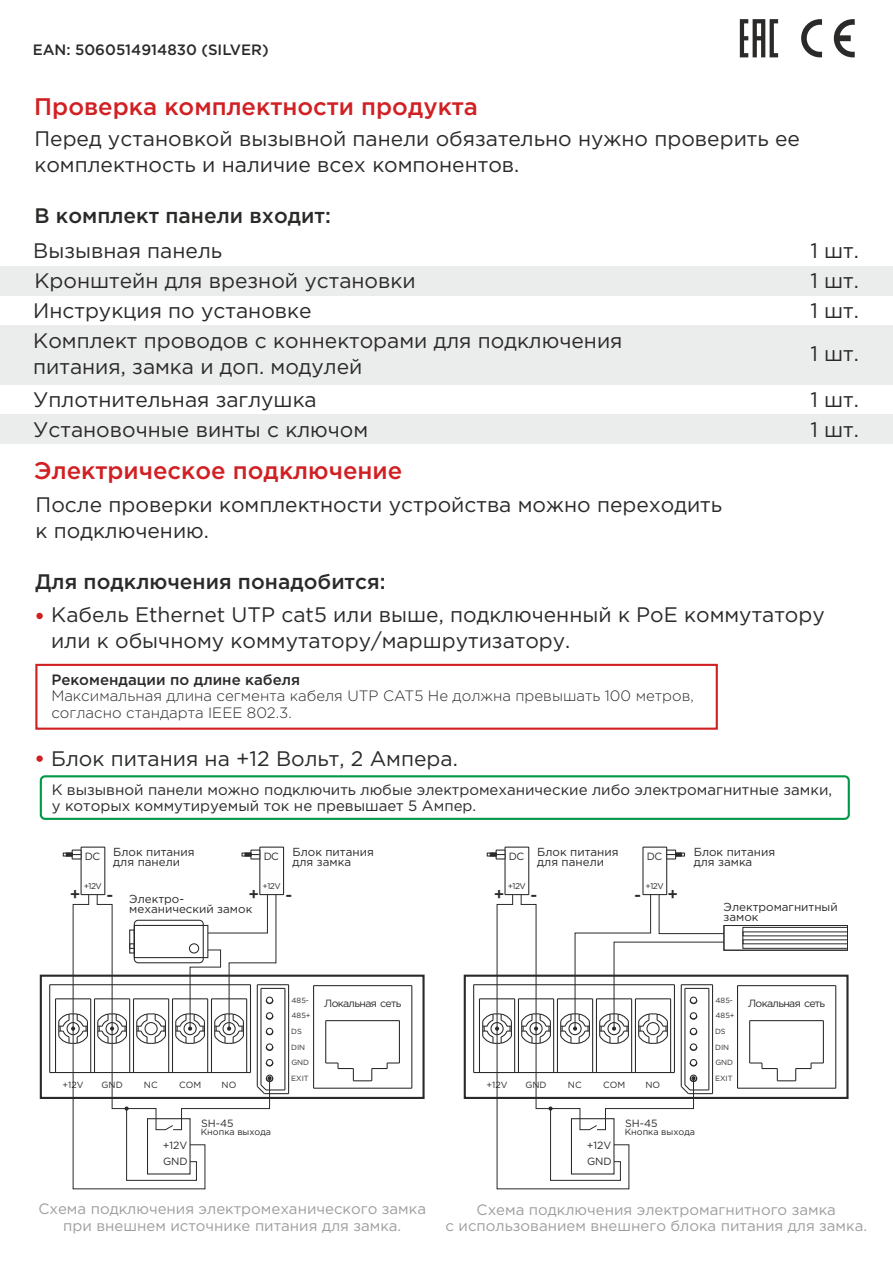
<style>
.page{position:relative;width:893px;height:1263px;background:#fff}
.page>*{position:absolute;margin:0;border:0;box-sizing:border-box;transform-origin:0 0}
.t1{font:500 24px "Gotham Pro";color:#d12023}
.t2{font:21px/25.5px "Gotham Pro";color:#2b2a29}
.t3{font:500 21px "Gotham Pro";color:#2b2a29}
.t4{font:500 16.8px "Gotham Pro";color:#2b2a29}
.t5{font:15px/16.6px "Gotham Pro";color:#9d9e9e;text-align:center}
.t6{font:15px/16.6px "Gotham Pro";color:#2b2a29}
.t7{font:300 15px/16.5px "Gotham Pro";color:#2b2a29}
.t8{font:500 15px "Gotham Pro";color:#2b2a29}
.t9{font:11.55px/10.4px "Gotham Pro";color:#2b2a29}
.t10{font:10.5px "Gotham Pro";letter-spacing:-.06em;color:#2b2a29}
.t11{font:9px "Gotham Pro";color:#2b2a29}
.t12{font:8.4px "Gotham Pro";letter-spacing:-.06em;color:#2b2a29}
.t13{font:7.5px/15.6px "Gotham Pro";color:#2b2a29}
</style>
<div class="page">
<svg style="left:801px;top:19px;width:21px;height:38px"></svg>
<svg style="left:834px;top:19px;width:21px;height:38px"></svg>
<svg style="left:740px;top:19px;width:38px;height:38px"></svg>
<div style="left:0;top:325px;width:893px;height:60px;background:#ebecec"></div>
<div style="left:0;top:266px;width:893px;height:29px;background:#ebecec"></div>
<div style="left:0;top:415px;width:893px;height:29px;background:#ebecec"></div>
<div style="left:36px;top:613px;width:7px;height:6px;background:#d12023;border-radius:50%"></div>
<div style="left:35px;top:664px;width:683px;height:66px;border:2px solid #d12023"></div>
<div style="left:36px;top:755px;width:7px;height:7px;background:#d12023;border-radius:50%"></div>
<div style="left:40px;top:775px;width:810px;height:45px;border:2px solid #009846;border-radius:4px"></div>
<hr style="left:314px;top:1088px;width:98px;height:1px;background:#2b2a29">
<hr style="left:50px;top:1072px;width:200px;height:1px;background:#2b2a29">
<hr style="left:326px;top:1020px;width:73px;height:1px;background:#2b2a29">
<hr style="left:56px;top:998px;width:35px;height:1px;background:#2b2a29">
<hr style="left:314px;top:985px;width:98px;height:1px;background:#2b2a29">
<hr style="left:50px;top:984px;width:200px;height:1px;background:#2b2a29">
<hr style="left:49px;top:985px;width:1px;height:87px;background:#2b2a29">
<hr style="left:55px;top:999px;width:1px;height:73px;background:#2b2a29">
<hr style="left:313px;top:986px;width:1px;height:102px;background:#2b2a29">
<hr style="left:325px;top:1021px;width:1px;height:42px;background:#2b2a29">
<svg style="left:326px;top:1062px;width:73px;height:19px"></svg>
<hr style="left:399px;top:1021px;width:1px;height:42px;background:#2b2a29">
<hr style="left:411px;top:986px;width:1px;height:102px;background:#2b2a29">
<div style="left:40px;top:974px;width:385px;height:125px;border:2px solid #2b2a29"></div>
<div style="left:81px;top:846px;width:24px;height:49px;background:#fefefe;border:1px solid #2b2a29"></div>
<div style="left:72px;top:849px;width:10px;height:10px;background:#fefefe;border:1px solid #2b2a29"></div>
<svg style="left:66px;top:852px;width:15px;height:4px"></svg>
<div style="left:504px;top:846px;width:25px;height:49px;background:#fefefe;border:1px solid #2b2a29"></div>
<div style="left:496px;top:849px;width:10px;height:10px;background:#fefefe;border:1px solid #2b2a29"></div>
<svg style="left:490px;top:852px;width:15px;height:4px"></svg>
<div style="left:723px;top:925px;width:125px;height:26px;border:1px solid #2b2a29"></div>
<div style="left:742px;top:927px;width:106px;height:22px;border:1px solid #2b2a29"></div>
<hr style="left:737px;top:1088px;width:99px;height:1px;background:#2b2a29">
<hr style="left:474px;top:1072px;width:200px;height:1px;background:#2b2a29">
<hr style="left:750px;top:1020px;width:73px;height:1px;background:#2b2a29">
<hr style="left:479px;top:998px;width:36px;height:1px;background:#2b2a29">
<hr style="left:737px;top:985px;width:99px;height:1px;background:#2b2a29">
<hr style="left:474px;top:984px;width:200px;height:1px;background:#2b2a29">
<hr style="left:473px;top:985px;width:1px;height:87px;background:#2b2a29">
<hr style="left:479px;top:999px;width:1px;height:73px;background:#2b2a29">
<hr style="left:737px;top:986px;width:1px;height:102px;background:#2b2a29">
<hr style="left:749px;top:1021px;width:1px;height:42px;background:#2b2a29">
<svg style="left:750px;top:1062px;width:73px;height:19px"></svg>
<hr style="left:823px;top:1021px;width:1px;height:42px;background:#2b2a29">
<hr style="left:835px;top:986px;width:1px;height:102px;background:#2b2a29">
<div style="left:464px;top:974px;width:384px;height:125px;border:2px solid #2b2a29"></div>
<div style="left:642px;top:846px;width:25px;height:49px;background:#fefefe;border:1px solid #2b2a29"></div>
<div style="left:666px;top:849px;width:10px;height:10px;background:#fefefe;border:1px solid #2b2a29"></div>
<svg style="left:667px;top:852px;width:15px;height:4px"></svg>
<div style="left:259px;top:846px;width:25px;height:49px;background:#fefefe;border:1px solid #2b2a29"></div>
<div style="left:250px;top:849px;width:10px;height:10px;background:#fefefe;border:1px solid #2b2a29"></div>
<svg style="left:244px;top:852px;width:16px;height:4px"></svg>
<svg style="left:57px;top:894px;width:232px;height:296px"></svg>
<svg style="left:481px;top:890px;width:244px;height:300px"></svg>
<p class="t8" style="left:33px;top:44px;width:237px">EAN: 5060514914830 (SILVER)</p>
<p class="t1" style="left:34px;top:98px;width:445px">Проверка комплектности продукта</p>
<p class="t2" style="left:34px;top:127px;width:767px">Перед установкой вызывной панели обязательно нужно проверить ее комплектность и наличие всех компонентов.</p>
<p class="t3" style="left:34px;top:208px;width:298px">В комплект панели входит:</p>
<p class="t2" style="left:33px;top:239px;width:190px">Вызывная панель</p>
<p class="t2" style="left:34px;top:269px;width:383px">Кронштейн для врезной установки</p>
<p class="t2" style="left:33px;top:299px;width:280px">Инструкция по установке</p>
<p class="t2" style="left:33px;top:330px;width:591px">Комплект проводов с коннекторами для подключения питания, замка и доп. модулей</p>
<p class="t2" style="left:33px;top:386px;width:337px;line-height:29.7px">Уплотнительная заглушка<br>Установочные винты с ключом</p>
<p class="t1" style="left:34px;top:462px;width:369px">Электрическое подключение</p>
<p class="t2" style="left:36px;top:493px;width:688px">После проверки комплектности устройства можно переходить к подключению.</p>
<p class="t3" style="left:36px;top:574px;width:351px">Для подключения понадобится:</p>
<p class="t2" style="left:810px;top:237px;width:50px;line-height:29.8px;text-align:justify">1 шт.<br>1 шт.<br>1 шт.</p>
<p class="t2" style="left:810px;top:342px;width:50px">1 шт.</p>
<p class="t2" style="left:810px;top:386px;width:50px;line-height:29.7px">1 шт.<br>1 шт.</p>
<p class="t2" style="left:51px;top:603px;width:775px">Кабель Ethernet UTP cat5 или выше, подключенный к PoE коммутатору или к обычному коммутатору/маршрутизатору.</p>
<p class="t8" style="left:51px;top:674px;width:250px">Рекомендации по длине кабеля</p>
<p class="t7" style="left:51px;top:688px;width:644px">Максимальная длина сегмента кабеля UTP CAT5 Не должна превышать 100 метров, согласно стандарта IEEE 802.3.</p>
<p class="t2" style="left:51px;top:747px;width:408px">Блок питания на +12 Вольт, 2 Ампера.</p>
<p class="t6" style="left:52px;top:782px;width:782px">К вызывной панели можно подключить любые электромеханические либо электромагнитные замки, у которых коммутируемый ток не превышает 5 Ампер.</p>
<p class="t10" style="left:85px;top:853px;width:17px">DC</p>
<p class="t9" style="left:113px;top:847px;width:83px">Блок питания для панели</p>
<p class="t9" style="left:293px;top:847px;width:83px">Блок питания для замка</p>
<p class="t10" style="left:264px;top:853px;width:17px">DC</p>
<p class="t12" style="left:84px;top:882px;width:20px">+12V</p>
<p class="t4" style="left:70px;top:888px;width:12px">+</p>
<p class="t4" style="left:107px;top:888px;width:8px">-</p>
<p class="t12" style="left:262px;top:882px;width:20px">+12V</p>
<p class="t4" style="left:249px;top:888px;width:12px">+</p>
<p class="t4" style="left:285px;top:888px;width:8px">-</p>
<p class="t9" style="left:129px;top:894px;width:124px">Электро&shy;механический замок</p>
<p class="t9" style="left:537px;top:847px;width:83px">Блок питания для панели</p>
<p class="t9" style="left:694px;top:847px;width:83px">Блок питания для замка</p>
<p class="t9" style="left:723px;top:902px;width:116px">Электромагнитный замок</p>
<p class="t10" style="left:509px;top:853px;width:17px">DC</p>
<p class="t10" style="left:647px;top:853px;width:17px">DC</p>
<p class="t12" style="left:508px;top:882px;width:20px">+12V</p>
<p class="t12" style="left:646px;top:882px;width:20px">+12V</p>
<p class="t4" style="left:494px;top:888px;width:12px">+</p>
<p class="t4" style="left:531px;top:888px;width:8px">-</p>
<p class="t11" style="left:62px;top:1082px;width:23px">+12V</p>
<p class="t11" style="left:102px;top:1082px;width:23px">GND</p>
<p class="t11" style="left:144px;top:1082px;width:15px">NC</p>
<p class="t11" style="left:179px;top:1082px;width:23px">COM</p>
<p class="t11" style="left:222px;top:1082px;width:16px">NO</p>
<p class="t13" style="left:291px;top:993px;width:21px">485-<br>485+<br>DS<br>DIN<br>GND<br>EXIT</p>
<p class="t10" style="left:324px;top:999px;width:79px">Локальная сеть</p>
<p class="t11" style="left:486px;top:1082px;width:23px">+12V</p>
<p class="t11" style="left:525px;top:1082px;width:23px">GND</p>
<p class="t11" style="left:568px;top:1082px;width:15px">NC</p>
<p class="t11" style="left:603px;top:1082px;width:23px">COM</p>
<p class="t11" style="left:645px;top:1082px;width:16px">NO</p>
<p class="t13" style="left:715px;top:993px;width:21px">485-<br>485+<br>DS<br>DIN<br>GND<br>EXIT</p>
<p class="t10" style="left:748px;top:999px;width:79px">Локальная сеть</p>
<p class="t10" style="left:201px;top:1119px;width:34px">SH-45</p>
<p class="t11" style="left:201px;top:1128px;width:72px">Кнопка выхода</p>
<p class="t10" style="left:625px;top:1119px;width:34px">SH-45</p>
<p class="t11" style="left:625px;top:1128px;width:72px">Кнопка выхода</p>
<p class="t10" style="left:163px;top:1141px;width:26px">+12V</p>
<p class="t10" style="left:587px;top:1141px;width:26px">+12V</p>
<p class="t10" style="left:163px;top:1158px;width:26px">GND</p>
<p class="t10" style="left:587px;top:1158px;width:26px">GND</p>
<p class="t5" style="left:38px;top:1202px;width:389px">Схема подключения электромеханического замка при внешнем источнике питания для замка.</p>
<p class="t5" style="left:445px;top:1202px;width:423px">Схема подключения электромагнитного замка<br>с использованием внешнего блока питания для замка.</p>
</div>
